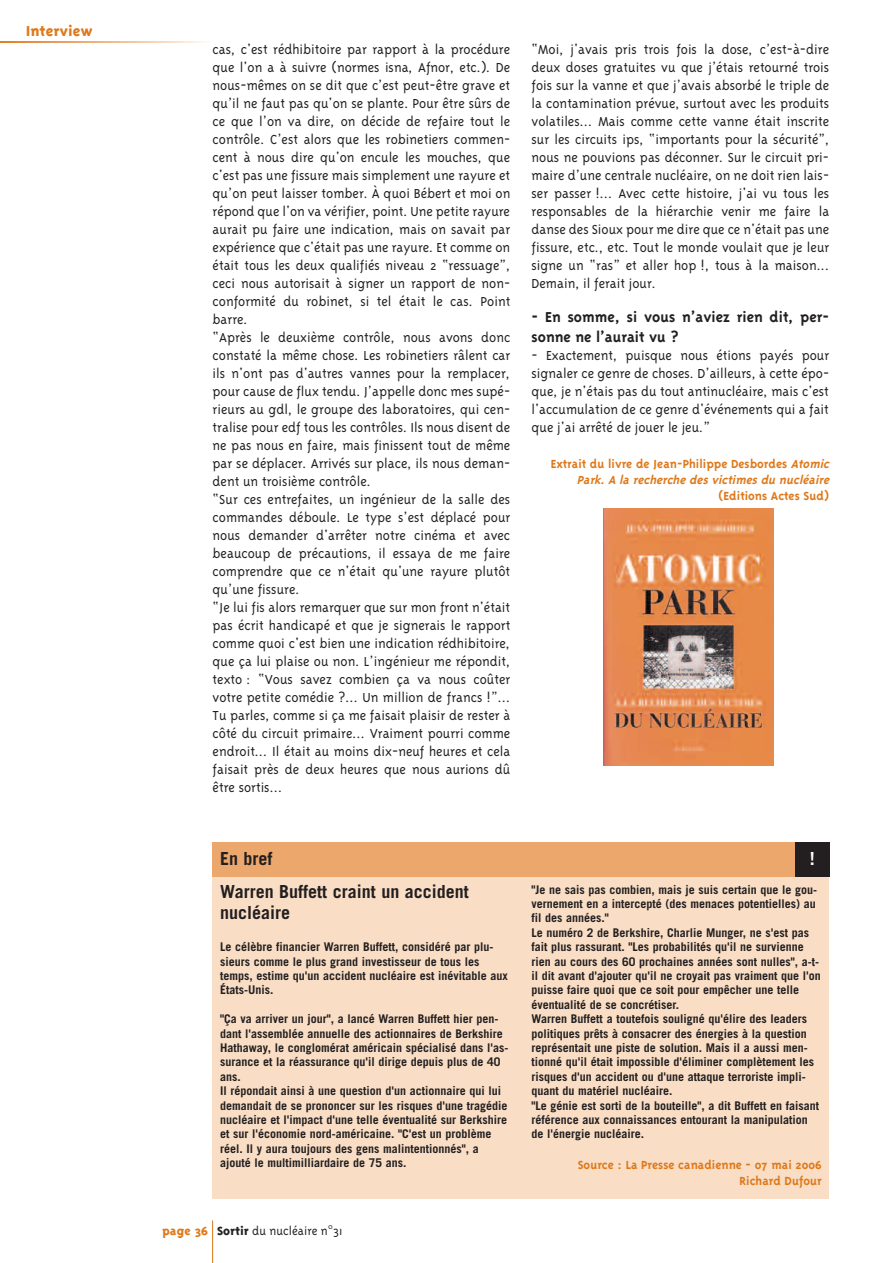
<style>
.page{position:relative;width:893px;height:1263px;background:#fff}
.page>*{position:absolute;margin:0;border:0;box-sizing:border-box;transform-origin:0 0}
.t1{font:700 18px/21.6px "Trade Gothic";color:#231f20}
.t2{font:700 18px "Trade Gothic";color:#fff}
.t3{font:700 16.5px/19.8px "Triplex";color:#231f20}
.t4{font:800 16.5px "Triplex";color:#de791b}
.t5{font:300 15px/18px "Triplex";color:#231f20;text-align:justify}
.t6{font:italic 700 13.5px/16.2px "Triplex";color:#de791b;text-align:right}
.t7{font:700 13.5px/16.2px "Triplex";color:#de791b;text-align:right}
.t8{font:300 13.5px "Triplex";color:#231f20}
.t9{font:700 12px/14.4px "Trade Gothic";color:#231f20}
.s1{font-style:normal}
.s2{font-weight:800;color:#de791b}
.s3{font-weight:800}
.s4{font-family:"Trade Gothic";font-weight:400}
</style>
<div class="page">
<hr style="left:212px;top:1220px;width:1px;height:43px;background:#de791b">
<svg style="left:0;top:41px;width:206px;height:2px"></svg>
<div style="left:213px;top:877px;width:616px;height:322px;background:#f9dec5"></div>
<div style="left:213px;top:843px;width:616px;height:34px;background:#eca76c"></div>
<div style="left:795px;top:843px;width:34px;height:34px;background:#231f20"></div>
<img style="left:604px;top:508px;width:170px;height:257px">
<p class="t4" style="left:26px;top:21px;width:69px">Interview</p>
<p class="t5" style="left:213px;top:40px;width:299px;text-align:left">cas, c'est rédhibitoire par rapport à la procédure que l'on a à suivre (normes isna, Afnor, etc.). De nous-mêmes on se dit que c’est peut-être grave et qu’il ne faut pas qu'on se plante. Pour être sûrs de ce que l’on va dire, on décide de refaire tout le contrôle. C’est alors que les robinetiers commen&shy;cent à nous dire qu'on encule les mouches, que c'est pas une fissure mais simplement une rayure et qu’on peut laisser tomber. À quoi Bébert et moi on répond que l'on va vérifier, point. Une petite rayure aurait pu faire une indication, mais on savait par expérience que c'était pas une rayure. Et comme on était tous les deux qualifiés niveau 2 “ressuage”, ceci nous autorisait à signer un rapport de non&shy;conformité du robinet, si tel était le cas. Point barre.<br>“Après le deuxième contrôle, nous avons donc constaté la même chose. Les robinetiers râlent car ils n'ont pas d'autres vannes pour la remplacer, pour cause de flux tendu. J’appelle donc mes supé&shy;rieurs au gdl, le groupe des laboratoires, qui cen&shy;tralise pour edf tous les contrôles. Ils nous disent de ne pas nous en faire, mais finissent tout de même par se déplacer. Arrivés sur place, ils nous deman&shy;dent un troisième contrôle.<br>“Sur ces entrefaites, un ingénieur de la salle des commandes déboule. Le type s’est déplacé pour nous demander d'arrêter notre cinéma et avec beaucoup de précautions, il essaya de me faire comprendre que ce n'était qu'une rayure plutôt qu’une fissure.<br>“Je lui fis alors remarquer que sur mon front n'était pas écrit handicapé et que je signerais le rapport comme quoi c'est bien une indication rédhibitoire, que ça lui plaise ou non. L’ingénieur me répondit, texto : “Vous savez combien ça va nous coûter votre petite comédie ?… Un million de francs !”… Tu parles, comme si ça me faisait plaisir de rester à côté du circuit primaire… Vraiment pourri comme endroit… Il était au moins dix-neuf heures et cela faisait près de deux heures que nous aurions dû être sortis…</p>
<p class="t5" style="left:531px;top:40px;width:299px">“Moi, j'avais pris trois fois la dose, c’est-à-dire deux doses gratuites vu que j’étais retourné trois fois sur la vanne et que j’avais absorbé le triple de la contamination prévue, surtout avec les produits volatiles… Mais comme cette vanne était inscrite sur les circuits ips, “importants pour la sécurité”, nous ne pouvions pas déconner. Sur le circuit pri&shy;maire d’une centrale nucléaire, on ne doit rien lais&shy;ser passer !… Avec cette histoire, j'ai vu tous les responsables de la hiérarchie venir me faire la danse des Sioux pour me dire que ce n'était pas une fissure, etc., etc. Tout le monde voulait que je leur signe un “ras” et aller hop !, tous à la maison...<br>Demain, il ferait jour.</p>
<p class="t3" style="left:531px;top:307px;width:299px">- En somme, si vous n’aviez rien dit, per&shy;sonne ne l’aurait vu ?</p>
<p class="t5" style="left:531px;top:346px;width:299px">- Exactement, puisque nous étions payés pour signaler ce genre de choses. D’ailleurs, à cette épo&shy;que, je n'étais pas du tout antinucléaire, mais c'est l'accumulation de ce genre d'événements qui a fait que j'ai arrêté de jouer le jeu.”</p>
<p class="t6" style="left:551px;top:455px;width:282px"><span class="s1">Extrait du livre de Jean-Philippe Desbordes</span> Atomic<br>Park. A la recherche des victimes du nucléaire</p>
<p class="t7" style="left:718px;top:487px;width:112px">(Editions Actes Sud)</p>
<p class="t1" style="left:220px;top:849px;width:54px">En bref</p>
<p class="t2" style="left:810px;top:851px;width:7px">!</p>
<p class="t1" style="left:220px;top:882px;width:250px">Warren Buffett craint un accident nucléaire</p>
<p class="t9" style="left:220px;top:941px;width:289px">Le célèbre financier Warren Buffett, considéré par plu&shy;sieurs comme le plus grand investisseur de tous les temps, estime qu'un accident nucléaire est inévitable aux États-Unis.</p>
<p class="t9" style="left:220px;top:1013px;width:290px">"Ça va arriver un jour", a lancé Warren Buffett hier pen&shy;dant l'assemblée annuelle des actionnaires de Berkshire Hathaway, le conglomérat américain spécialisé dans l'as&shy;surance et la réassurance qu'il dirige depuis plus de 40 ans.<br>Il répondait ainsi à une question d'un actionnaire qui lui demandait de se prononcer sur les risques d'une tragédie nucléaire et l'impact d'une telle éventualité sur Berkshire et sur l'économie nord-américaine. "C'est un problème réel. Il y aura toujours des gens malintentionnés", a ajouté le multimilliardaire de 75 ans.</p>
<p class="t8" style="left:162px;top:1223px;width:182px"><span class="s2">page 36</span> <span class="s3">Sortir</span> du nucléaire n<span class="s4">°</span>31</p>
<p class="t9" style="left:531px;top:883px;width:291px">"Je ne sais pas combien, mais je suis certain que le gou&shy;vernement en a intercepté (des menaces potentielles) au fil des années."<br>Le numéro 2 de Berkshire, Charlie Munger, ne s'est pas fait plus rassurant. "Les probabilités qu'il ne survienne rien au cours des 60 prochaines années sont nulles", a-t&shy;il dit avant d'ajouter qu'il ne croyait pas vraiment que l'on puisse faire quoi que ce soit pour empêcher une telle éventualité de se concrétiser.<br>Warren Buffett a toutefois souligné qu'élire des leaders politiques prêts à consacrer des énergies à la question représentait une piste de solution. Mais il a aussi men&shy;tionné qu'il était impossible d'éliminer complètement les risques d'un accident ou d'une attaque terroriste impli&shy;quant du matériel nucléaire.<br>"Le génie est sorti de la bouteille", a dit Buffett en faisant référence aux connaissances entourant la manipulation de l'énergie nucléaire.</p>
<p class="t7" style="left:578px;top:1156px;width:246px">Source : La Presse canadienne - 07 mai 2006<br>Richard Dufour</p>
</div>
